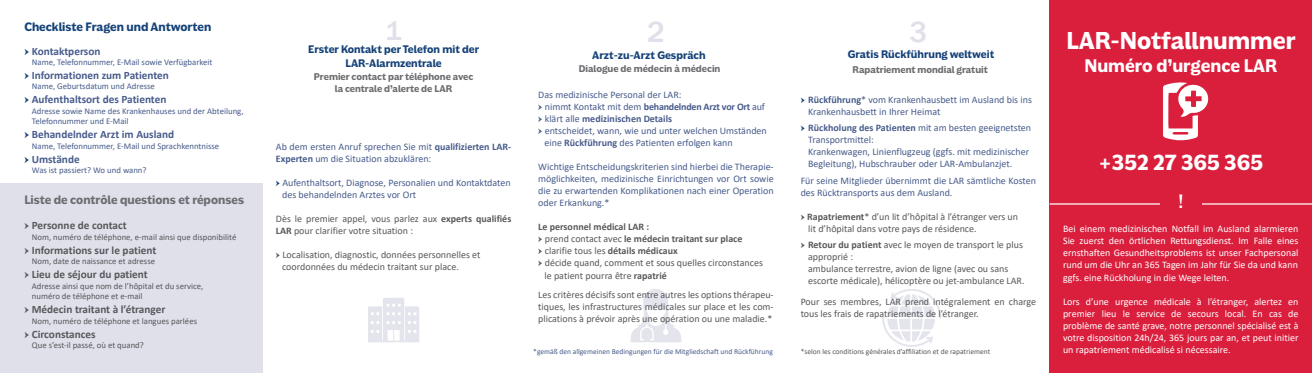
<style>
.page{position:relative;width:1312px;height:373px;background:#fff}
.page>*{position:absolute;margin:0;border:0;box-sizing:border-box;transform-origin:0 0}
.t1{font:500 30px "Franklin Gothic";color:#dfe0ea}
.t2{font:500 27.5px "Franklin Gothic";color:#dfe0ea}
.t3{font:700 25px "Americane";color:#fff}
.t4{font:700 22.38px "Americane";color:#fff}
.t5{font:500 20px "Franklin Gothic";color:#fff}
.t6{font:700 18.62px "Americane";color:#fff}
.t7{font:700 12.5px "Americane";color:#6c6d70}
.t8{font:700 12.5px "Americane";color:#154278}
.DE{font:700 11.25px "Calibri";color:#57585a}
.DE-2{font:700 11.25px "Calibri";color:#475b8b}
.t9{font:700 11.25px "Americane";color:#154278}
.DE-3{font:10px/12px "Calibri";color:#475b8b}
.FR{font:10px/12px "Calibri";color:#57585a}
.DE-4{font:10px/12px "Calibri";color:#fff;text-align:justify}
.t10{font:700 10px "Americane";color:#6c6d70}
.DE-5{font:700 10px "Calibri";letter-spacing:-.015em;color:#475b8b}
.FR-2{font:700 10px "Calibri";color:#57585a}
.DE-6{font:700 10px "Calibri";color:#57585a}
.DE-7{font:8.75px "Calibri";color:#475b8b}
.DE-8{font:8.75px "Calibri";color:#57585a}
.DE-9{font:7.5px "Calibri";color:#475b8b}
.DE-10{font:7.5px "Calibri";color:#57585a}
.s1{font-family:"Minion Pro";font-weight:400;color:#154278}
.s2{font-family:"Minion Pro";font-weight:400}
.s3{font-weight:700}
.s4{font-family:"Minion Pro";color:#154278}
.s5{font-family:"Minion Pro"}
.s6{font-weight:400}
</style>
<div class="page">
<svg style="left:368px;top:298px;width:51px;height:43px"></svg>
<svg style="left:630px;top:289px;width:51px;height:52px"></svg>
<svg style="left:882px;top:289px;width:59px;height:58px"></svg>
<div style="left:1049px;top:0;width:262px;height:372px;background:#da1f3d"></div>
<svg style="left:1163px;top:82px;width:46px;height:58px"></svg>
<hr style="left:1049px;top:203px;width:262px;height:1px;background:#fff">
<div style="left:1159px;top:202px;width:41px;height:33px;background:#da1f3d"></div>
<div style="left:0;top:183px;width:262px;height:189px;background:#dfe0ea"></div>
<p class="t8" style="left:24px;top:19px;width:188px">Checkliste Fragen und Antworten</p>
<p class="DE-2" style="left:24px;top:43px;width:78px"><span class="s1">→</span> Kontaktperson</p>
<p class="DE-7" style="left:32px;top:56px;width:182px">Name, Telefonnummer, E-Mail sowie Verfügbarkeit</p>
<p class="DE-2" style="left:24px;top:67px;width:146px"><span class="s1">→</span> Informationen zum Patienten</p>
<p class="DE-7" style="left:32px;top:80px;width:124px">Name, Geburtsdatum und Adresse</p>
<p class="DE-2" style="left:24px;top:91px;width:143px"><span class="s1">→</span> Aufenthaltsort des Patienten</p>
<p class="DE-7" style="left:32px;top:105px;width:213px">Adresse sowie Name des Krankenhauses und der Abteilung,</p>
<p class="DE-7" style="left:32px;top:115px;width:98px">Telefonnummer und E-Mail</p>
<p class="DE-2" style="left:24px;top:126px;width:151px"><span class="s1">→</span> Behandelnder Arzt im Ausland</p>
<p class="DE-7" style="left:32px;top:139px;width:189px">Name, Telefonnummer, E-Mail und Sprachkenntnisse</p>
<p class="DE-2" style="left:24px;top:151px;width:57px"><span class="s1">→</span> Umstände</p>
<p class="DE-7" style="left:32px;top:164px;width:116px">Was ist passiert? Wo und wann?</p>
<p class="t7" style="left:24px;top:192px;width:221px">Liste de contrôle questions et réponses</p>
<p class="DE" style="left:24px;top:217px;width:104px"><span class="s2">→</span> Personne de contact</p>
<p class="DE-8" style="left:32px;top:230px;width:206px">Nom, numéro de téléphone, e-mail ainsi que disponibilité</p>
<p class="DE" style="left:24px;top:241px;width:133px"><span class="s2">→</span> Informations sur le patient</p>
<p class="DE-8" style="left:32px;top:255px;width:125px">Nom, date de naissance et adresse</p>
<p class="DE" style="left:24px;top:266px;width:125px"><span class="s2">→</span> Lieu de séjour du patient</p>
<p class="DE-8" style="left:32px;top:279px;width:173px">Adresse ainsi que nom de l’hôpital et du service,</p>
<p class="DE-8" style="left:32px;top:289px;width:112px">numéro de téléphone et e-mail</p>
<p class="DE" style="left:24px;top:301px;width:143px"><span class="s2">→</span> Médecin traitant à l’étranger</p>
<p class="DE-8" style="left:32px;top:314px;width:167px">Nom, numéro de téléphone et langues parlées</p>
<p class="DE" style="left:24px;top:325px;width:73px"><span class="s2">→</span> Circonstances</p>
<p class="DE-8" style="left:32px;top:338px;width:113px">Que s’est-il passé, où et quand?</p>
<p class="t2" style="left:385px;top:14px;width:18px">1</p>
<p class="t9" style="left:308px;top:43px;width:172px">Erster Kontakt per Telefon mit der</p>
<p class="t9" style="left:345px;top:56px;width:98px">LAR-Alarmzentrale</p>
<p class="t10" style="left:314px;top:70px;width:161px">Premier contact par téléphone avec</p>
<p class="t10" style="left:335px;top:82px;width:119px">la centrale d’alerte de LAR</p>
<p class="DE-3" style="left:276px;top:140px;width:237px">Ab dem ersten Anruf sprechen Sie mit <span class="s3">qualifizierten LAR-<br>Experten</span> um die Situation abzuklären:</p>
<p class="DE-3" style="left:276px;top:176px;width:236px"><span class="s4">→</span> Aufenthaltsort, Diagnose, Personalien und Kontaktdaten</p>
<p class="DE-3" style="left:282px;top:188px;width:135px">des behandelnden Arztes vor Ort</p>
<p class="FR" style="left:276px;top:212px;width:237px">Dès le premier appel, vous parlez aux <span class="s3">experts qualifiés<br>LAR</span> pour clarifier votre situation :</p>
<p class="FR" style="left:276px;top:248px;width:206px"><span class="s5">→</span> Localisation, diagnostic, données personnelles et</p>
<p class="FR" style="left:282px;top:260px;width:178px">coordonnées du médecin traitant sur place.</p>
<p class="t1" style="left:647px;top:14px;width:19px">2</p>
<p class="t1" style="left:909px;top:13px;width:19px">3</p>
<p class="t9" style="left:592px;top:49px;width:115px">Arzt-zu-Arzt Gespräch</p>
<p class="t9" style="left:847px;top:48px;width:148px">Gratis Rückführung weltweit</p>
<p class="t10" style="left:578px;top:63px;width:143px">Dialogue de médecin à médecin</p>
<p class="t10" style="left:852px;top:63px;width:137px">Rapatriement mondial gratuit</p>
<p class="DE-3" style="left:538px;top:88px;width:145px">Das medizinische Personal der LAR:</p>
<p class="DE-5" style="left:538px;top:99px;width:228px"><span class="s2">→</span> <span class="s6">nimmt Kontakt mit dem</span> behandelnden Arzt vor Ort <span class="s6">auf</span></p>
<p class="DE-5" style="left:538px;top:111px;width:135px"><span class="s2">→</span> <span class="s6">klärt alle</span> medizinischen Details</p>
<p class="DE-3" style="left:538px;top:124px;width:230px"><span class="s5">→</span> entscheidet, wann, wie und unter welchen Umständen</p>
<p class="DE-3" style="left:544px;top:136px;width:190px">eine <span class="s3">Rückführung</span> des Patienten erfolgen kann</p>
<p class="DE-3" style="left:538px;top:160px;width:237px;text-align:justify">Wichtige Entscheidungskriterien sind hierbei die Therapie&shy;möglichkeiten, medizinische Einrichtungen vor Ort sowie die zu erwartenden Komplikationen nach einer Operation oder Erkankung.*</p>
<p class="DE-6" style="left:538px;top:219px;width:112px">Le personnel médical LAR :</p>
<p class="FR-2" style="left:538px;top:231px;width:206px"><span class="s2">→</span> <span class="s6">prend contact avec</span> le médecin traitant sur place</p>
<p class="FR" style="left:538px;top:244px;width:141px"><span class="s5">→</span> clarifie tous les <span class="s3">détails médicaux</span></p>
<p class="FR" style="left:538px;top:256px;width:226px"><span class="s5">→</span> décide quand, comment et sous quelles circonstances</p>
<p class="FR" style="left:544px;top:268px;width:124px">le patient pourra être <span class="s3">rapatrié</span></p>
<p class="FR" style="left:538px;top:288px;width:237px;text-align:justify">Les critères décisifs sont entre autres les options thérapeu&shy;tiques, les infrastructures médicales sur place et les com&shy;plications à prévoir après une opération ou une maladie.*</p>
<p class="DE-3" style="left:800px;top:94px;width:233px"><span class="s4">→</span> <span class="s3">Rückführung</span>* vom Krankenhausbett im Ausland bis ins</p>
<p class="DE-3" style="left:808px;top:106px;width:134px">Krankenhausbett in Ihrer Heimat</p>
<p class="DE-3" style="left:800px;top:121px;width:232px"><span class="s4">→</span> <span class="s3">Rückholung des Patienten</span> mit am besten geeignetsten</p>
<p class="DE-3" style="left:808px;top:133px;width:67px">Transportmittel:</p>
<p class="DE-3" style="left:808px;top:145px;width:222px">Krankenwagen, Linienflugzeug (ggfs. mit medizinischer</p>
<p class="DE-3" style="left:808px;top:157px;width:205px">Begleitung), Hubschrauber oder LAR-Ambulanzjet.</p>
<p class="DE-3" style="left:800px;top:174px;width:237px">Für seine Mitglieder übernimmt die LAR sämtliche Kosten des Rücktransports aus dem Ausland.</p>
<p class="FR" style="left:800px;top:210px;width:219px"><span class="s5">→</span> <span class="s3">Rapatriement</span>* d’un lit d’hôpital à l’étranger vers un</p>
<p class="FR" style="left:808px;top:222px;width:170px">lit d’hôpital dans votre pays de résidence.</p>
<p class="FR" style="left:800px;top:238px;width:224px"><span class="s5">→</span> <span class="s3">Retour du patient</span> avec le moyen de transport le plus</p>
<p class="FR" style="left:808px;top:250px;width:46px">approprié :</p>
<p class="FR" style="left:808px;top:262px;width:218px">ambulance terrestre, avion de ligne (avec ou sans escorte médicale), hélicoptère ou jet-ambulance LAR.</p>
<p class="FR" style="left:800px;top:294px;width:237px">Pour ses membres, LAR prend intégralement en charge tous les frais de rapatriements de l’étranger.</p>
<p class="DE-9" style="left:533px;top:345px;width:241px">*gemäß den allgemeinen Bedingungen für die Mitgliedschaft und Rückführung</p>
<p class="DE-10" style="left:800px;top:345px;width:191px">*selon les conditions générales d’affiliation et de rapatriement</p>
<p class="t3" style="left:1066px;top:25px;width:231px">LAR-Notfallnummer</p>
<p class="t6" style="left:1084px;top:54px;width:194px">Numéro d’urgence LAR</p>
<p class="t4" style="left:1098px;top:149px;width:166px">+352 27 365 365</p>
<p class="t5" style="left:1177px;top:189px;width:7px">!</p>
<p class="DE-4" style="left:1062px;top:222px;width:237px">Bei einem medizinischen Notfall im Ausland alarmieren Sie zuerst den örtlichen Rettungsdienst. Im Falle eines ernsthaften Gesundheitsproblems ist unser Fachpersonal rund um die Uhr an 365 Tagen im Jahr für Sie da und kann</p>
<p class="DE-4" style="left:1062px;top:270px;width:168px">ggfs. eine Rückholung in die Wege leiten.</p>
<p class="DE-4" style="left:1062px;top:294px;width:237px">Lors d’une urgence médicale à l’étranger, alertez en premier lieu le service de secours local. En cas de problème de santé grave, notre personnel spécialisé est à votre disposition 24h/24, 365 jours par an, et peut initier un rapatriement médicalisé si nécessaire.</p>
</div>
